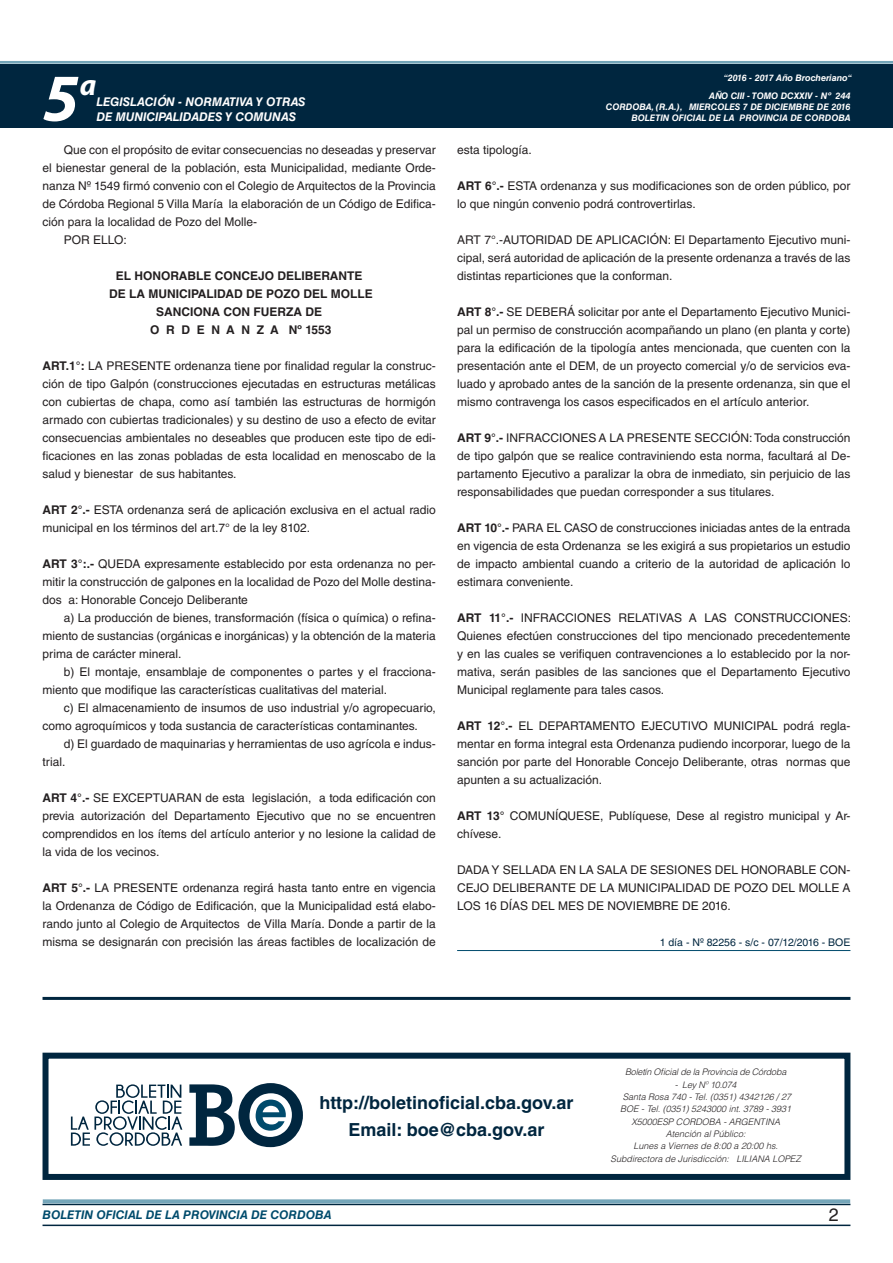
<style>
.page{position:relative;width:893px;height:1263px;background:#fff}
.page>*{position:absolute;margin:0;border:0;box-sizing:border-box;transform-origin:0 0}
.t1{font:italic 700 67.5px "Myriad Pro";color:#fff}
.t2{font:italic 700 30px "Myriad Pro";color:#fff}
.RESUELVE{font:700 18px "Helvetica LT Std";color:#00263f}
.t3{font:18px "Helvetica LT Std";color:#231f20}
.TEXTO_BASE{font:12px/18px "Helvetica LT Std";color:#231f20;text-align:justify}
.RESUELVE-2{font:700 12px "Helvetica LT Std";color:#231f20}
.t4{font:italic 700 12px "Helvetica LT Std";color:#fff}
.t5{font:italic 700 12px "Helvetica LT Std";color:#004b6c}
.FECHA_DE_PUBLICACIÓN{font:10.5px "Helvetica LT Std";color:#00263f}
.TEXTO_REMATE_HOJA_FI{font:italic 300 9px "Helvetica LT Std";color:#231f20}
.t6{font:italic 700 9px/10.8px "Helvetica LT Std";color:#fff;text-align:right}
.TEXTO_REMATE_HOJA_FI-2{font:italic 300 9px "Helvetica LT Std";letter-spacing:-.02em;color:#231f20}
.s1{font-weight:700}
</style>
<div class="page">
<div style="left:0;top:61px;width:893px;height:6px;background:#fff;opacity:.75"></div>
<div style="left:0;top:64px;width:893px;height:64px;background:#00263f"></div>
<hr style="left:43px;top:1224px;width:807px;height:2px;background:#00263f">
<div style="left:42px;top:1198px;width:809px;height:8px;background:#fff;opacity:.75"></div>
<hr style="left:457px;top:950px;width:393px;height:1px;background:#004b6c">
<div style="left:43px;top:1053px;width:807px;height:127px;border:6px solid #00263f"></div>
<svg style="left:189px;top:1083px;width:114px;height:64px"></svg>
<svg style="left:71px;top:1084px;width:111px;height:62px"></svg>
<hr style="left:43px;top:997px;width:807px;height:3px;background:#00263f">
<h1 class="t1" style="left:43px;top:54px;width:38px">5</h1>
<h2 class="t2" style="left:80px;top:66px;width:18px">a</h2>
<p class="t4" style="left:96px;top:95px;width:211px">LEGISLACIÓN - NORMATIVA Y OTRAS</p>
<p class="t4" style="left:96px;top:109px;width:201px">DE MUNICIPALIDADES Y COMUNAS</p>
<p class="TEXTO_BASE" style="left:43px;top:141px;width:395px;text-indent:21px">Que con el propósito de evitar consecuencias no deseadas y preservar el bienestar general de la población, esta Municipalidad, mediante Orde&shy;nanza Nº 1549 firmó convenio con el Colegio de Arquitectos de la Provincia de Córdoba Regional 5 Villa María la elaboración de un Código de Edifica&shy;ción para la localidad de Pozo del Molle-</p>
<p class="TEXTO_BASE" style="left:64px;top:231px;width:64px">POR ELLO:</p>
<p class="RESUELVE-2" style="left:116px;top:268px;width:248px">EL HONORABLE CONCEJO DELIBERANTE</p>
<p class="RESUELVE-2" style="left:109px;top:286px;width:265px">DE LA MUNICIPALIDAD DE POZO DEL MOLLE</p>
<p class="RESUELVE-2" style="left:156px;top:304px;width:167px">SANCIONA CON FUERZA DE</p>
<p class="RESUELVE-2" style="left:150px;top:322px;width:183px">O R D E N A N Z A Nº 1553</p>
<p class="TEXTO_BASE" style="left:43px;top:357px;width:395px"><span class="s1">ART.1°:</span> LA PRESENTE ordenanza tiene por finalidad regular la construc&shy;ción de tipo Galpón (construcciones ejecutadas en estructuras metálicas con cubiertas de chapa, como así también las estructuras de hormigón armado con cubiertas tradicionales) y su destino de uso a efecto de evitar consecuencias ambientales no deseables que producen este tipo de edi&shy;ficaciones en las zonas pobladas de esta localidad en menoscabo de la salud y bienestar de sus habitantes.</p>
<p class="TEXTO_BASE" style="left:43px;top:501px;width:395px"><span class="s1">ART 2°.-</span> ESTA ordenanza será de aplicación exclusiva en el actual radio municipal en los términos del art.7° de la ley 8102.</p>
<p class="TEXTO_BASE" style="left:43px;top:555px;width:395px"><span class="s1">ART 3°:.-</span> QUEDA expresamente establecido por esta ordenanza no per&shy;mitir la construcción de galpones en la localidad de Pozo del Molle destina&shy;dos a: Honorable Concejo Deliberante</p>
<p class="TEXTO_BASE" style="left:43px;top:609px;width:395px;text-indent:21px">a) La producción de bienes, transformación (física o química) o refina&shy;miento de sustancias (orgánicas e inorgánicas) y la obtención de la materia prima de carácter mineral.</p>
<p class="TEXTO_BASE" style="left:43px;top:663px;width:395px;text-indent:21px">b) El montaje, ensamblaje de componentes o partes y el fracciona&shy;miento que modifique las características cualitativas del material.</p>
<p class="TEXTO_BASE" style="left:43px;top:699px;width:395px;text-indent:21px">c) El almacenamiento de insumos de uso industrial y/o agropecuario, como agroquímicos y toda sustancia de características contaminantes.</p>
<p class="TEXTO_BASE" style="left:43px;top:735px;width:395px;text-indent:21px">d) El guardado de maquinarias y herramientas de uso agrícola e indus&shy;trial.</p>
<p class="TEXTO_BASE" style="left:43px;top:789px;width:395px"><span class="s1">ART 4°.-</span> SE EXCEPTUARAN de esta legislación, a toda edificación con previa autorización del Departamento Ejecutivo que no se encuentren comprendidos en los ítems del artículo anterior y no lesione la calidad de la vida de los vecinos.</p>
<p class="TEXTO_BASE" style="left:43px;top:879px;width:395px"><span class="s1">ART 5°.-</span> LA PRESENTE ordenanza regirá hasta tanto entre en vigencia la Ordenanza de Código de Edificación, que la Municipalidad está elabo&shy;rando junto al Colegio de Arquitectos de Villa María. Donde a partir de la misma se designarán con precisión las áreas factibles de localización de</p>
<p class="t6" style="left:724px;top:72px;width:130px">“2016 - 2017 Año Brocheriano“</p>
<p class="t6" style="left:606px;top:91px;width:246px">AÑO CIII - TOMO DCXXIV - Nº 244<br>CORDOBA, (R.A.), MIERCOLES 7 DE DICIEMBRE DE 2016<br>BOLETIN OFICIAL DE LA PROVINCIA DE CORDOBA</p>
<p class="TEXTO_BASE" style="left:457px;top:141px;width:76px">esta tipología.</p>
<p class="TEXTO_BASE" style="left:457px;top:177px;width:395px"><span class="s1">ART 6°.-</span> ESTA ordenanza y sus modificaciones son de orden público, por lo que ningún convenio podrá controvertirlas.</p>
<p class="TEXTO_BASE" style="left:457px;top:231px;width:395px">ART 7°.-AUTORIDAD DE APLICACIÓN: El Departamento Ejecutivo muni&shy;cipal, será autoridad de aplicación de la presente ordenanza a través de las distintas reparticiones que la conforman.</p>
<p class="TEXTO_BASE" style="left:457px;top:303px;width:395px"><span class="s1">ART 8°.-</span> SE DEBERÁ solicitar por ante el Departamento Ejecutivo Munici&shy;pal un permiso de construcción acompañando un plano (en planta y corte) para la edificación de la tipología antes mencionada, que cuenten con la presentación ante el DEM, de un proyecto comercial y/o de servicios eva&shy;luado y aprobado antes de la sanción de la presente ordenanza, sin que el mismo contravenga los casos especificados en el artículo anterior.</p>
<p class="TEXTO_BASE" style="left:457px;top:429px;width:395px"><span class="s1">ART 9°.-</span> INFRACCIONES A LA PRESENTE SECCIÓN: Toda construcción de tipo galpón que se realice contraviniendo esta norma, facultará al De&shy;partamento Ejecutivo a paralizar la obra de inmediato, sin perjuicio de las responsabilidades que puedan corresponder a sus titulares.</p>
<p class="TEXTO_BASE" style="left:457px;top:519px;width:395px"><span class="s1">ART 10°.-</span> PARA EL CASO de construcciones iniciadas antes de la entrada en vigencia de esta Ordenanza se les exigirá a sus propietarios un estudio de impacto ambiental cuando a criterio de la autoridad de aplicación lo estimara conveniente.</p>
<p class="TEXTO_BASE" style="left:457px;top:609px;width:395px"><span class="s1">ART 11°.-</span> INFRACCIONES RELATIVAS A LAS CONSTRUCCIONES:<br>Quienes efectúen construcciones del tipo mencionado precedentemente y en las cuales se verifiquen contravenciones a lo establecido por la nor&shy;mativa, serán pasibles de las sanciones que el Departamento Ejecutivo Municipal reglamente para tales casos.</p>
<p class="TEXTO_BASE" style="left:457px;top:717px;width:395px"><span class="s1">ART 12°.-</span> EL DEPARTAMENTO EJECUTIVO MUNICIPAL podrá regla&shy;mentar en forma integral esta Ordenanza pudiendo incorporar, luego de la sanción por parte del Honorable Concejo Deliberante, otras normas que apunten a su actualización.</p>
<p class="TEXTO_BASE" style="left:457px;top:807px;width:395px"><span class="s1">ART 13°</span> COMUNÍQUESE, Publíquese, Dese al registro municipal y Ar&shy;chívese.</p>
<p class="TEXTO_BASE" style="left:457px;top:861px;width:395px">DADA Y SELLADA EN LA SALA DE SESIONES DEL HONORABLE CON-CEJO DELIBERANTE DE LA MUNICIPALIDAD DE POZO DEL MOLLE A LOS 16 DÍAS DEL MES DE NOVIEMBRE DE 2016.</p>
<p class="FECHA_DE_PUBLICACIÓN" style="left:660px;top:936px;width:192px">1 día - Nº 82256 - s/c - 07/12/2016 - BOE</p>
<p class="RESUELVE" style="left:320px;top:1092px;width:255px">http://boletinoficial.cba.gov.ar</p>
<p class="RESUELVE" style="left:348px;top:1119px;width:198px">Email: boe@cba.gov.ar</p>
<p class="TEXTO_REMATE_HOJA_FI-2" style="left:625px;top:1067px;width:163px">Boletín Oficial de la Provincia de Córdoba</p>
<p class="TEXTO_REMATE_HOJA_FI-2" style="left:675px;top:1079px;width:63px">- Ley Nº 10.074</p>
<p class="TEXTO_REMATE_HOJA_FI" style="left:623px;top:1091px;width:170px">Santa Rosa 740 - Tel. (0351) 4342126 / 27</p>
<p class="TEXTO_REMATE_HOJA_FI" style="left:620px;top:1103px;width:173px">BOE - Tel. (0351) 5243000 int. 3789 - 3931</p>
<p class="TEXTO_REMATE_HOJA_FI" style="left:631px;top:1116px;width:150px">X5000ESP CORDOBA - ARGENTINA</p>
<p class="TEXTO_REMATE_HOJA_FI" style="left:666px;top:1128px;width:82px">Atención al Público:</p>
<p class="TEXTO_REMATE_HOJA_FI" style="left:633px;top:1140px;width:146px">Lunes a Viernes de 8:00 a 20:00 hs.</p>
<p class="TEXTO_REMATE_HOJA_FI" style="left:610px;top:1153px;width:192px">Subdirectora de Jurisdicción: LILIANA LOPEZ</p>
<p class="t5" style="left:43px;top:1208px;width:290px">BOLETIN OFICIAL DE LA PROVINCIA DE CORDOBA</p>
<p class="t3" style="left:829px;top:1204px;width:12px">2</p>
</div>
